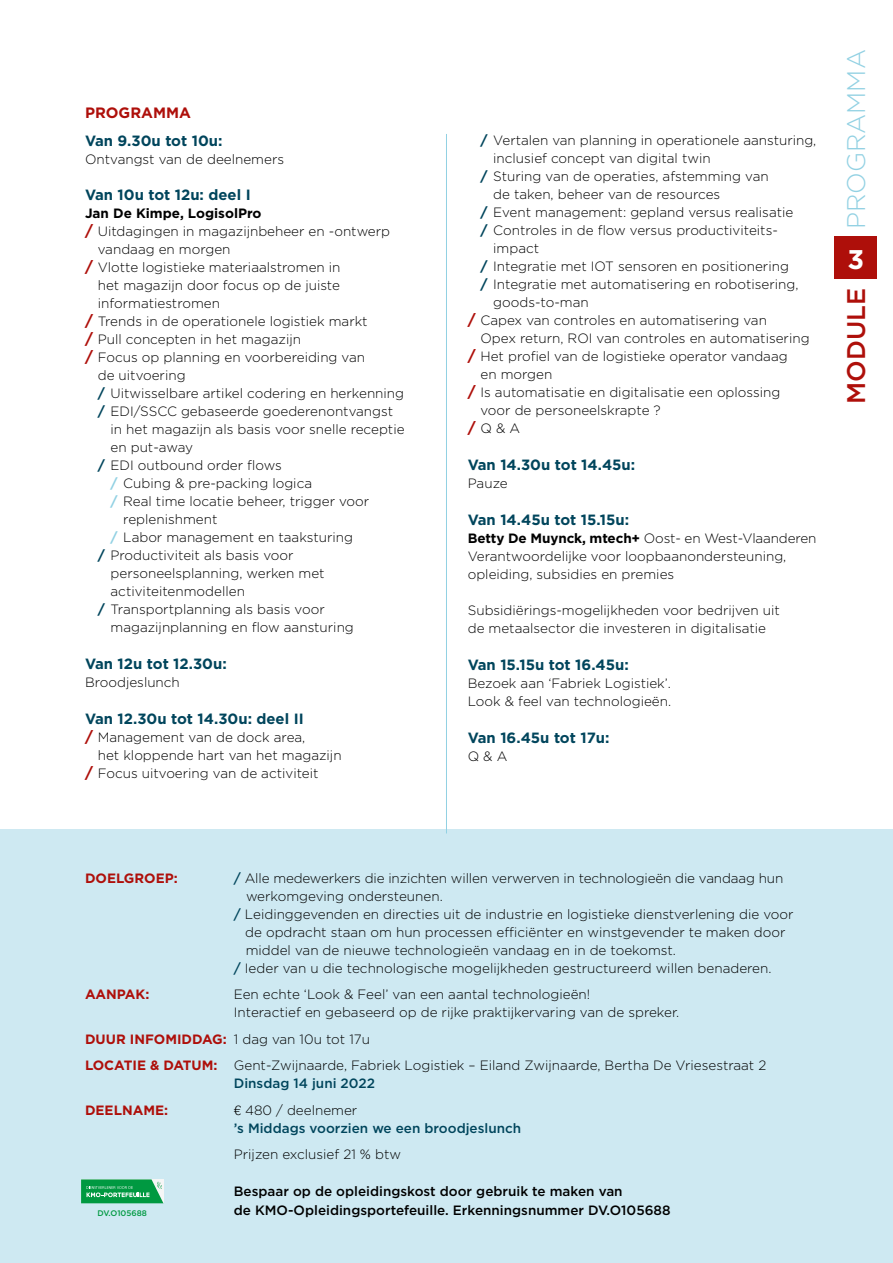
<style>
.page{position:relative;width:893px;height:1263px;background:#fff}
.page>*{position:absolute;margin:0;border:0;box-sizing:border-box;transform-origin:0 0}
.t1{font:700 27px "Gotham";color:#fff}
.t2{font:300 25.5px "Gotham";color:#92d1e3}
.t3{font:500 25.5px "Gotham";color:#ae0f0a}
.t4{font:700 15px "Gotham";color:#ae0f0a}
.t5{font:700 14.85px "Gotham";color:#00455c}
.t6{font:300 13.5px/18px "Gotham";color:#000}
.t7{font:500 13.5px "Gotham";color:#000}
.t8{font:500 13.5px/18px "Gotham";color:#00455c}
.t9{font:700 13.5px "Gotham";color:#ae0f0a}
.t10{font:700 13.5px "Gotham";color:#000}
.t11{font:500 8.1px "Gotham";color:#009941}
.s1{font-weight:700;font-size:15px;color:#ae0f0a}
.s2{font-weight:700;color:#00455c}
.s3{font-weight:700;color:#92d1e3}
.s4{font-weight:700}
.s5{font-weight:500;color:#00455c}
.s6{font-weight:700;color:#ae0f0a}
.s7{font-family:"Helvetica";font-weight:300;color:#000}
.s8{font-weight:300;color:#000}
</style>
<div class="page">
<div style="left:0;top:829px;width:893px;height:434px;background:#cee9f2"></div>
<svg style="left:81px;top:1179px;width:82px;height:24px"></svg>
<hr style="left:446px;top:134px;width:1px;height:699px;background:#92d1e3">
<div style="left:834px;top:236px;width:43px;height:43px;background:#ae0f0a"></div>
<p class="t4" style="left:85px;top:103px;width:107px">PROGRAMMA</p>
<p class="t5" style="left:85px;top:130px;width:139px">Van 9.30u tot 10u:</p>
<p class="t6" style="left:85px;top:150px;width:201px">Ontvangst van de deelnemers</p>
<p class="t5" style="left:85px;top:185px;width:167px">Van 10u tot 12u: deel I</p>
<p class="t10" style="left:85px;top:205px;width:178px">Jan De Kimpe, LogisolPro</p>
<p class="t6" style="left:85px;top:222px;width:307px"><span class="s1">/</span> Uitdagingen in magazijnbeheer en -ontwerp</p>
<p class="t6" style="left:98px;top:240px;width:134px">vandaag en morgen</p>
<p class="t6" style="left:85px;top:258px;width:257px"><span class="s1">/</span> Vlotte logistieke materiaalstromen in</p>
<p class="t6" style="left:98px;top:276px;width:244px">het magazijn door focus op de juiste</p>
<p class="t6" style="left:98px;top:294px;width:124px">informatiestromen</p>
<p class="t6" style="left:85px;top:312px;width:284px"><span class="s1">/</span> Trends in de operationele logistiek markt</p>
<p class="t6" style="left:85px;top:330px;width:217px"><span class="s1">/</span> Pull concepten in het magazijn</p>
<p class="t6" style="left:85px;top:348px;width:282px"><span class="s1">/</span> Focus op planning en voorbereiding van</p>
<p class="t6" style="left:98px;top:366px;width:89px">de uitvoering</p>
<p class="t6" style="left:98px;top:384px;width:308px"><span class="s2">/</span> Uitwisselbare artikel codering en herkenning</p>
<p class="t6" style="left:98px;top:402px;width:297px"><span class="s2">/</span> EDI/SSCC gebaseerde goederenontvangst</p>
<p class="t6" style="left:111px;top:420px;width:296px">in het magazijn als basis voor snelle receptie</p>
<p class="t6" style="left:111px;top:438px;width:84px">en put-away</p>
<p class="t6" style="left:98px;top:456px;width:186px"><span class="s2">/</span> EDI outbound order flows</p>
<p class="t6" style="left:111px;top:474px;width:203px"><span class="s3">/</span> Cubing &amp; pre-packing logica</p>
<p class="t6" style="left:111px;top:492px;width:260px"><span class="s3">/</span> Real time locatie beheer, trigger voor</p>
<p class="t6" style="left:123px;top:510px;width:96px">replenishment</p>
<p class="t6" style="left:111px;top:528px;width:244px"><span class="s3">/</span> Labor management en taaksturing</p>
<p class="t6" style="left:98px;top:546px;width:197px"><span class="s2">/</span> Productiviteit als basis voor</p>
<p class="t6" style="left:111px;top:564px;width:216px">personeelsplanning, werken met</p>
<p class="t6" style="left:111px;top:582px;width:136px">activiteitenmodellen</p>
<p class="t6" style="left:98px;top:600px;width:228px"><span class="s2">/</span> Transportplanning als basis voor</p>
<p class="t6" style="left:111px;top:618px;width:245px">magazijnplanning en flow aansturing</p>
<p class="t5" style="left:85px;top:654px;width:143px">Van 12u tot 12.30u:</p>
<p class="t6" style="left:85px;top:673px;width:96px">Broodjeslunch</p>
<p class="t5" style="left:85px;top:709px;width:220px">Van 12.30u tot 14.30u: deel II</p>
<p class="t6" style="left:85px;top:728px;width:222px"><span class="s1">/</span> Management van de dock area,</p>
<p class="t6" style="left:98px;top:746px;width:245px">het kloppende hart van het magazijn</p>
<p class="t6" style="left:85px;top:764px;width:235px"><span class="s1">/</span> Focus uitvoering van de activiteit</p>
<p class="t6" style="left:480px;top:131px;width:337px"><span class="s2">/</span> Vertalen van planning in operationele aansturing,</p>
<p class="t6" style="left:493px;top:149px;width:219px">inclusief concept van digital twin</p>
<p class="t6" style="left:480px;top:167px;width:290px"><span class="s2">/</span> Sturing van de operaties, afstemming van</p>
<p class="t6" style="left:493px;top:185px;width:228px">de taken, beheer van de resources</p>
<p class="t6" style="left:480px;top:203px;width:314px"><span class="s2">/</span> Event management: gepland versus realisatie</p>
<p class="t6" style="left:480px;top:221px;width:299px"><span class="s2">/</span> Controles in de flow versus productiviteits-</p>
<p class="t6" style="left:493px;top:239px;width:47px">impact</p>
<p class="t6" style="left:480px;top:257px;width:310px"><span class="s2">/</span> Integratie met IOT sensoren en positionering</p>
<p class="t6" style="left:480px;top:275px;width:319px"><span class="s2">/</span> Integratie met automatisering en robotisering,</p>
<p class="t6" style="left:493px;top:293px;width:97px">goods-to-man</p>
<p class="t6" style="left:468px;top:311px;width:301px"><span class="s1">/</span> Capex van controles en automatisering van</p>
<p class="t6" style="left:480px;top:329px;width:331px">Opex return, ROI van controles en automatisering</p>
<p class="t6" style="left:468px;top:347px;width:321px"><span class="s1">/</span> Het profiel van de logistieke operator vandaag</p>
<p class="t6" style="left:480px;top:365px;width:73px">en morgen</p>
<p class="t6" style="left:468px;top:383px;width:314px"><span class="s1">/</span> Is automatisatie en digitalisatie een oplossing</p>
<p class="t6" style="left:480px;top:401px;width:182px">voor de personeelskrapte ?</p>
<p class="t6" style="left:468px;top:419px;width:54px"><span class="s1">/</span> Q &amp; A</p>
<p class="t5" style="left:468px;top:455px;width:169px">Van 14.30u tot 14.45u:</p>
<p class="t6" style="left:468px;top:474px;width:42px">Pauze</p>
<p class="t5" style="left:468px;top:510px;width:163px">Van 14.45u tot 15.15u:</p>
<p class="t6" style="left:468px;top:529px;width:350px"><span class="s4">Betty De Muynck, mtech+</span> Oost- en West-Vlaanderen<br>Verantwoordelijke voor loopbaanondersteuning, opleiding, subsidies en premies</p>
<p class="t6" style="left:468px;top:601px;width:314px">Subsidiërings-mogelijkheden voor bedrijven uit de metaalsector die investeren in digitalisatie</p>
<p class="t5" style="left:468px;top:655px;width:163px">Van 15.15u tot 16.45u:</p>
<p class="t6" style="left:468px;top:674px;width:205px">Bezoek aan ‘Fabriek Logistiek’.<br>Look &amp; feel van technologieën.</p>
<p class="t5" style="left:468px;top:727px;width:143px">Van 16.45u tot 17u:</p>
<p class="t6" style="left:468px;top:747px;width:41px">Q &amp; A</p>
<h2 class="t2" style="left:840px;top:229px;width:182px;rotate:-90deg">PROGRAMMA</h2>
<h1 class="t1" style="left:847px;top:241px;width:18px">3</h1>
<h2 class="t3" style="left:839px;top:404px;width:117px;rotate:-90deg">MODULE</h2>
<p class="t9" style="left:85px;top:869px;width:94px">DOELGROEP:</p>
<p class="t6" style="left:234px;top:869px;width:551px"><span class="s5">/</span> Alle medewerkers die inzichten willen verwerven in technologieën die vandaag hun</p>
<p class="t6" style="left:246px;top:887px;width:198px">werkomgeving ondersteunen.</p>
<p class="t6" style="left:234px;top:905px;width:561px"><span class="s5">/</span> Leidinggevenden en directies uit de industrie en logistieke dienstverlening die voor</p>
<p class="t6" style="left:245px;top:923px;width:542px">de opdracht staan om hun processen efficiënter en winstgevender te maken door</p>
<p class="t6" style="left:246px;top:941px;width:432px">middel van de nieuwe technologieën vandaag en in de toekomst.</p>
<p class="t6" style="left:234px;top:959px;width:539px"><span class="s5">/</span> Ieder van u die technologische mogelijkheden gestructureerd willen benaderen.</p>
<p class="t9" style="left:85px;top:985px;width:66px">AANPAK:</p>
<p class="t6" style="left:234px;top:985px;width:447px">Een echte ‘Look &amp; Feel’ van een aantal technologieën!<br>Interactief en gebaseerd op de rijke praktijkervaring van de spreker.</p>
<p class="t6" style="left:85px;top:1025px;width:683px;line-height:26.5px"><span class="s6">DUUR INFOMIDDAG:</span> 1 dag van 10u tot 17u<br><span class="s6">LOCATIE &amp; DATUM:</span> Gent-Zwijnaarde, Fabriek Logistiek – Eiland Zwijnaarde, Bertha De Vriesestraat 2</p>
<p class="t8" style="left:234px;top:1074px;width:143px">Dinsdag 14 juni 2022</p>
<p class="t9" style="left:85px;top:1101px;width:85px">DEELNAME:</p>
<p class="t8" style="left:234px;top:1100px;width:289px"><span class="s7">€</span> <span class="s8">480 / deelnemer<br></span>’s Middags voorzien we een broodjeslunch</p>
<p class="t6" style="left:234px;top:1145px;width:169px">Prijzen exclusief 21 % btw</p>
<p class="t7" style="left:234px;top:1182px;width:390px">Bespaar op de opleidingskost door gebruik te maken van</p>
<p class="t11" style="left:98px;top:1208px;width:51px">DV.O105688</p>
<p class="t7" style="left:234px;top:1201px;width:438px">de KMO-Opleidingsportefeuille. Erkenningsnummer DV.O105688</p>
</div>
